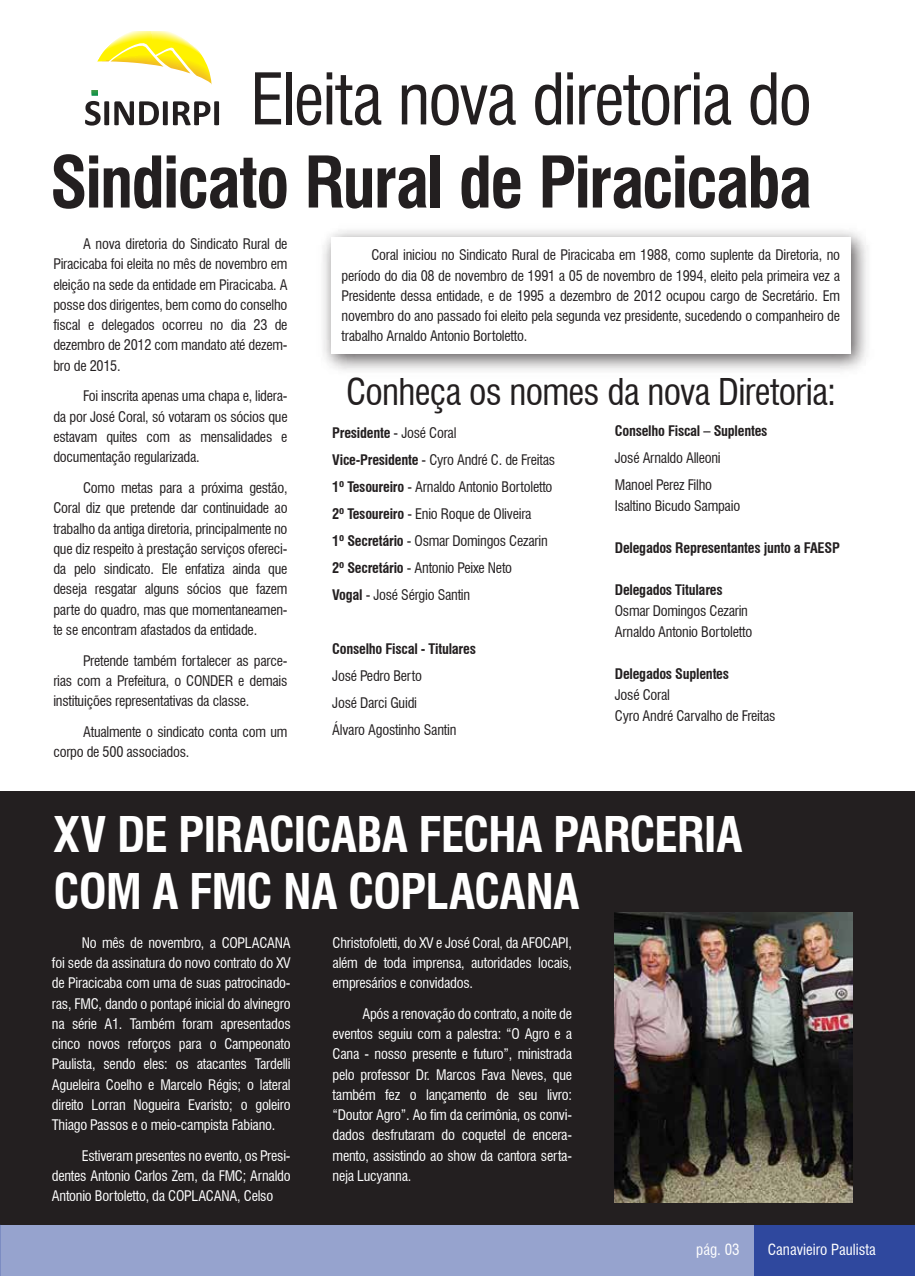
<style>
.page{position:relative;width:915px;height:1276px;background:#fff}
.page>*{position:absolute;margin:0;border:0;box-sizing:border-box;transform-origin:0 0}
.t1{font:700 condensed 69.3px "Swiss 721 BT";letter-spacing:-.03em;color:#231f20}
.t2{font:condensed 69.3px "Swiss 721 BT";letter-spacing:-.025em;color:#231f20}
.t3{font:700 condensed 48px/57.6px "Swiss 721 BT";letter-spacing:-.02em;color:#fff}
.t4{font:condensed 36px "Swiss 721 BT";letter-spacing:-.02em;color:#231f20}
.t5{font:condensed 15px "Swiss 721 BT";color:#fff}
.t6{font:condensed 14.25px/20.2px "Swiss 721 BT";letter-spacing:-.015em;color:#231f20}
.t7{font:condensed 14.25px/20.2px "Swiss 721 BT";letter-spacing:-.015em;color:#fff;text-align:justify}
.t8{font:700 condensed 14.25px "Swiss 721 BT";letter-spacing:-.015em;color:#231f20}
.s1{font-weight:700}
</style>
<div class="page">
<div style="left:0;top:1224px;width:914px;height:52px;background:#2f489e"></div>
<div style="left:0;top:1224px;width:753px;height:52px;background:#96a3ce"></div>
<div style="left:0;top:791px;width:914px;height:433px;background:#231f20"></div>
<img style="left:323px;top:230px;width:544px;height:140px">
<div style="left:331px;top:238px;width:519px;height:116px;background:#fff"></div>
<img style="left:614px;top:912px;width:238px;height:291px">
<svg style="left:85px;top:32px;width:134px;height:94px"></svg>
<hr style="left:0;top:1224px;width:1px;height:52px;background:#fff">
<h1 class="t2" style="left:250px;top:58px;width:563px">Eleita nova diretoria do</h1>
<h1 class="t1" style="left:50px;top:141px;width:763px">Sindicato Rural de Piracicaba</h1>
<p class="t6" style="left:53px;top:234px;width:236px;text-align:justify;text-indent:30px">A nova diretoria do Sindicato Rural de Piracicaba foi eleita no mês de novembro em eleição na sede da entidade em Piracicaba. A posse dos dirigentes, bem como do conselho fiscal e delegados ocorreu no dia 23 de dezembro de 2012 com mandato até dezem&shy;bro de 2015.</p>
<p class="t6" style="left:53px;top:386px;width:236px;text-align:justify;text-indent:30px">Foi inscrita apenas uma chapa e, lidera&shy;da por José Coral, só votaram os sócios que estavam quites com as mensalidades e documentação regularizada.</p>
<p class="t6" style="left:53px;top:478px;width:236px;text-align:justify;text-indent:30px">Como metas para a próxima gestão, Coral diz que pretende dar continuidade ao trabalho da antiga diretoria, principalmente no que diz respeito à prestação serviços ofereci&shy;da pelo sindicato. Ele enfatiza ainda que deseja resgatar alguns sócios que fazem parte do quadro, mas que momentaneamen&shy;te se encontram afastados da entidade.</p>
<p class="t6" style="left:53px;top:650px;width:236px;text-align:justify;text-indent:30px">Pretende também fortalecer as parce&shy;rias com a Prefeitura, o CONDER e demais instituições representativas da classe.</p>
<p class="t6" style="left:53px;top:721px;width:236px;text-indent:30px">Atualmente o sindicato conta com um corpo de 500 associados.</p>
<p class="t6" style="left:341px;top:245px;width:500px;text-align:justify;text-indent:30px">Coral iniciou no Sindicato Rural de Piracicaba em 1988, como suplente da Diretoria, no período do dia 08 de novembro de 1991 a 05 de novembro de 1994, eleito pela primeira vez a Presidente dessa entidade, e de 1995 a dezembro de 2012 ocupou cargo de Secretário. Em novembro do ano passado foi eleito pela segunda vez presidente, sucedendo o companheiro de trabalho Arnaldo Antonio Bortoletto.</p>
<h3 class="t4" style="left:346px;top:370px;width:491px">Conheça os nomes da nova Diretoria:</h3>
<p class="t6" style="left:332px;top:419px;width:224px;line-height:27px"><span class="s1">Presidente</span> - José Coral<br><span class="s1">Vice-Presidente</span> - Cyro André C. de Freitas <span class="s1">1º Tesoureiro</span> - Arnaldo Antonio Bortoletto <span class="s1">2º Tesoureiro</span> - Enio Roque de Oliveira<br><span class="s1">1º Secretário</span> - Osmar Domingos Cezarin <span class="s1">2º Secretário</span> - Antonio Peixe Neto<br><span class="s1">Vogal</span> - José Sérgio Santin</p>
<p class="t8" style="left:332px;top:640px;width:145px">Conselho Fiscal - Titulares</p>
<p class="t6" style="left:332px;top:662px;width:126px;line-height:27px">José Pedro Berto<br>José Darci Guidi<br>Álvaro Agostinho Santin</p>
<p class="t8" style="left:614px;top:422px;width:154px">Conselho Fiscal – Suplentes</p>
<p class="t6" style="left:614px;top:444px;width:107px;line-height:27px">José Arnaldo Alleoni<br>Manoel Perez Filho</p>
<p class="t6" style="left:614px;top:496px;width:127px">Isaltino Bicudo Sampaio</p>
<p class="t8" style="left:614px;top:539px;width:226px">Delegados Representantes junto a FAESP</p>
<p class="t8" style="left:614px;top:581px;width:109px">Delegados Titulares</p>
<p class="t6" style="left:614px;top:600px;width:139px;line-height:21px">Osmar Domingos Cezarin<br>Arnaldo Antonio Bortoletto</p>
<p class="t8" style="left:614px;top:665px;width:116px">Delegados Suplentes</p>
<p class="t6" style="left:614px;top:684px;width:162px;line-height:21px">José Coral<br>Cyro André Carvalho de Freitas</p>
<h2 class="t3" style="left:53px;top:805px;width:690px">XV DE PIRACICABA FECHA PARCERIA<br>COM A FMC NA COPLACANA</h2>
<p class="t7" style="left:332px;top:932px;width:241px">Christofoletti, do XV e José Coral, da AFOCAPI, além de toda imprensa, autoridades locais, empresários e convidados.</p>
<p class="t7" style="left:332px;top:1003px;width:241px;text-indent:30px">Após a renovação do contrato, a noite de eventos seguiu com a palestra: “O Agro e a Cana - nosso presente e futuro”, ministrada pelo professor Dr. Marcos Fava Neves, que também fez o lançamento de seu livro: “Doutor Agro”. Ao fim da cerimônia, os convi&shy;dados desfrutaram do coquetel de encera&shy;mento, assistindo ao show da cantora serta&shy;neja Lucyanna.</p>
<p class="t7" style="left:52px;top:932px;width:240px;text-indent:30px">No mês de novembro, a COPLACANA foi sede da assinatura do novo contrato do XV de Piracicaba com uma de suas patrocinado&shy;ras, FMC, dando o pontapé inicial do alvinegro na série A1. Também foram apresentados cinco novos reforços para o Campeonato Paulista, sendo eles: os atacantes Tardelli Agueleira Coelho e Marcelo Régis; o lateral direito Lorran Nogueira Evaristo; o goleiro Thiago Passos e o meio-campista Fabiano.</p>
<p class="t7" style="left:52px;top:1145px;width:240px;text-indent:30px">Estiveram presentes no evento, os Presi&shy;dentes Antonio Carlos Zem, da FMC; Arnaldo Antonio Bortoletto, da COPLACANA, Celso</p>
<p class="t5" style="left:696px;top:1240px;width:45px">pág. 03</p>
<p class="t5" style="left:767px;top:1240px;width:109px">Canavieiro Paulista</p>
</div>
